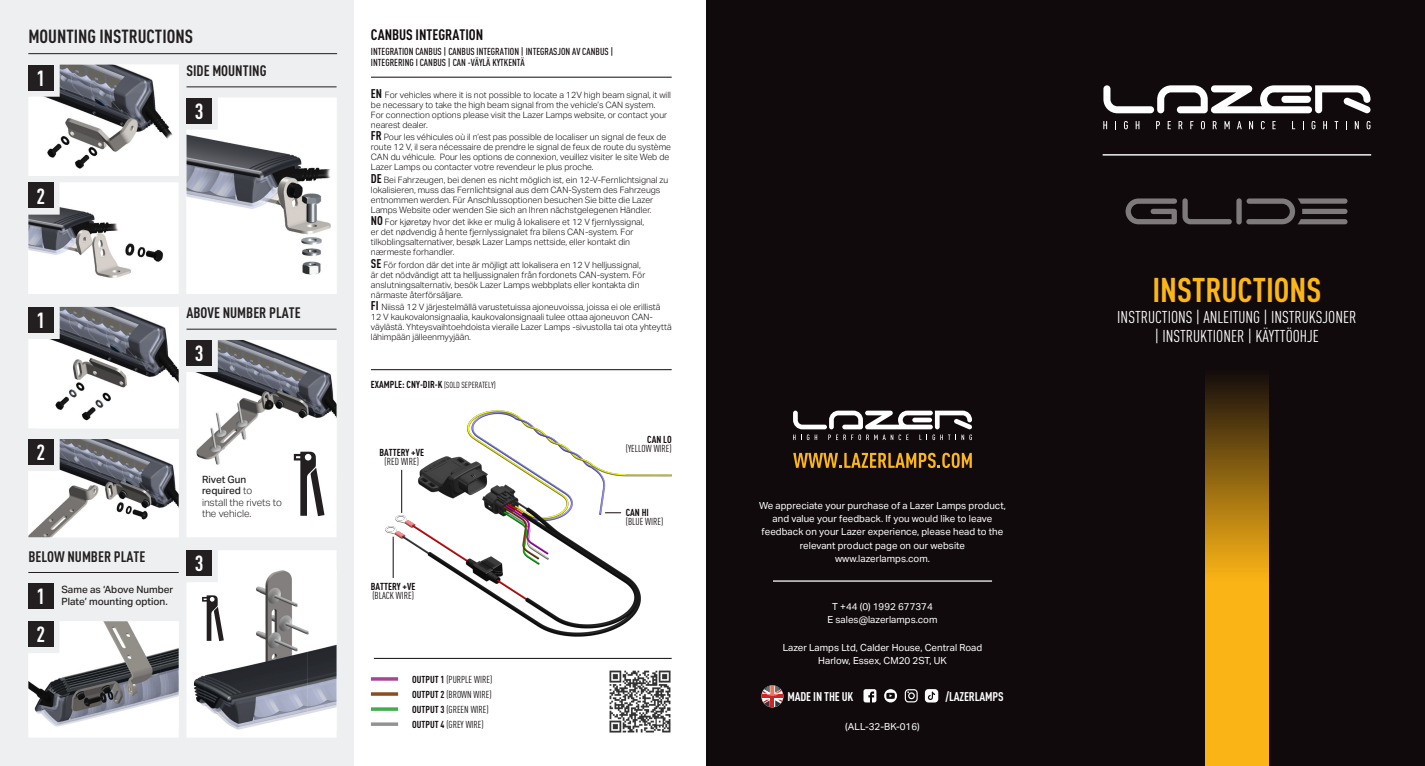
<style>
.page{position:relative;width:1425px;height:766px;background:#fff}
.page>*{position:absolute;margin:0;border:0;box-sizing:border-box;transform-origin:0 0}
.t1{font:700 condensed 33.88px "DINOT";color:#fcb615}
.t2{font:700 condensed 21.62px "DINOT";color:#fff}
.t3{font:700 condensed 18.75px "DINOT";color:#231f20}
.t4{font:condensed 16.88px/18.4px "DINOT";color:#fff;text-align:center}
.t5{font:700 condensed 15px "DINOT";color:#231f20}
.t6{font:700 condensed 15px "DINOT";color:#110a0c}
.t7{font:700 condensed 12.5px "DINOT";letter-spacing:-.01em;color:#fff}
.t8{font:condensed 10px/8.8px "DINOT";color:#110a0c}
.t9{font:500 condensed 10px/11.2px "DINOT";color:#110a0c}
.t10{font:700 condensed 10px/8.8px "DINOT";color:#110a0c;text-align:center}
.t11{font:300 10px/11.2px "Aktiv Grotesk";color:#231f20}
.t12{font:500 10px/11.2px "Aktiv Grotesk";color:#231f20}
.Body_Text_Normal{font:9.75px/13.4px "Aktiv Grotesk";color:#fff;text-align:center}
.t13{font:300 8.75px/10px "Aktiv Grotesk";color:#110a0c}
.s1{font-weight:500}
.s2{font-family:"DINOT";font-weight:700;font-stretch:condensed;font-size:12.5px}
.s3{font-weight:400;font-size:8.75px}
.s4{font-weight:400}
.s5{font-weight:700}
</style>
<div class="page">
<div style="left:0;top:0;width:354px;height:765px;background:#edeff0"></div>
<hr style="left:28px;top:53px;width:309px;height:1px;background:#231f20">
<svg style="left:28px;top:90px;width:4px;height:86px"></svg>
<img style="left:32px;top:65px;width:147px;height:111px">
<div style="left:28px;top:65px;width:25px;height:25px;background:#231f20"></div>
<img style="left:28px;top:182px;width:150px;height:112px">
<div style="left:28px;top:182px;width:25px;height:26px;background:#231f20"></div>
<img style="left:186px;top:98px;width:150px;height:196px">
<div style="left:186px;top:98px;width:25px;height:25px;background:#231f20"></div>
<hr style="left:186px;top:87px;width:150px;height:1px;background:#231f20">
<div style="left:706px;top:0;width:718px;height:765px;background:#110a0c"></div>
<svg style="left:1205px;top:377px;width:63px;height:388px;background:#c18a13"></svg>
<svg style="left:1103px;top:85px;width:267px;height:28px"></svg>
<svg style="left:1103px;top:121px;width:4px;height:8px"></svg>
<svg style="left:1123px;top:121px;width:4px;height:8px"></svg>
<svg style="left:1135px;top:121px;width:4px;height:8px"></svg>
<svg style="left:1156px;top:121px;width:3px;height:8px"></svg>
<svg style="left:1167px;top:121px;width:3px;height:8px"></svg>
<svg style="left:1178px;top:121px;width:4px;height:8px"></svg>
<svg style="left:1190px;top:121px;width:3px;height:8px"></svg>
<svg style="left:1201px;top:121px;width:3px;height:8px"></svg>
<svg style="left:1212px;top:121px;width:4px;height:8px"></svg>
<svg style="left:1224px;top:121px;width:5px;height:8px"></svg>
<svg style="left:1237px;top:121px;width:4px;height:8px"></svg>
<svg style="left:1249px;top:121px;width:4px;height:8px"></svg>
<svg style="left:1260px;top:121px;width:4px;height:8px"></svg>
<svg style="left:1272px;top:121px;width:3px;height:8px"></svg>
<svg style="left:1292px;top:121px;width:3px;height:8px"></svg>
<svg style="left:1311px;top:121px;width:4px;height:8px"></svg>
<svg style="left:1323px;top:121px;width:3px;height:8px"></svg>
<svg style="left:1334px;top:121px;width:4px;height:8px"></svg>
<svg style="left:1354px;top:121px;width:4px;height:8px"></svg>
<svg style="left:1366px;top:121px;width:4px;height:8px"></svg>
<hr style="left:1102px;top:154px;width:269px;height:1px;background:#fff">
<img style="left:609px;top:670px;width:62px;height:63px">
<hr style="left:371px;top:77px;width:300px;height:1px;background:#110a0c">
<hr style="left:371px;top:369px;width:300px;height:1px;background:#110a0c">
<hr style="left:374px;top:658px;width:297px;height:1px;background:#110a0c">
<hr style="left:371px;top:677px;width:27px;height:3px;background:#a84399">
<hr style="left:371px;top:692px;width:27px;height:3px;background:#894d1f">
<hr style="left:371px;top:707px;width:27px;height:3px;background:#40ae49">
<hr style="left:371px;top:722px;width:27px;height:3px;background:#939394">
<img style="left:385px;top:410px;width:287px;height:227px">
<hr style="left:401px;top:469px;width:1px;height:44px;background:#110a0c">
<svg style="left:605px;top:512px;width:16px;height:1px"></svg>
<hr style="left:393px;top:536px;width:1px;height:41px;background:#110a0c">
<svg style="left:793px;top:452px;width:178px;height:16px"></svg>
<svg style="left:793px;top:410px;width:179px;height:30px"></svg>
<hr style="left:773px;top:580px;width:219px;height:1px;background:#fff">
<svg style="left:761px;top:685px;width:22px;height:22px"></svg>
<svg style="left:863px;top:689px;width:13px;height:13px"></svg>
<svg style="left:904px;top:689px;width:13px;height:13px"></svg>
<svg style="left:884px;top:689px;width:13px;height:13px"></svg>
<svg style="left:925px;top:689px;width:13px;height:13px"></svg>
<svg style="left:1246px;top:198px;width:101px;height:26px"></svg>
<svg style="left:1125px;top:198px;width:106px;height:26px"></svg>
<div style="left:1236px;top:198px;width:5px;height:26px;background:#7e7a7b;border-radius:3px"></div>
<svg style="left:28px;top:332px;width:9px;height:96px"></svg>
<img style="left:37px;top:307px;width:142px;height:121px">
<div style="left:28px;top:307px;width:25px;height:25px;background:#231f20"></div>
<img style="left:28px;top:439px;width:151px;height:98px">
<div style="left:28px;top:439px;width:25px;height:25px;background:#231f20"></div>
<hr style="left:186px;top:329px;width:150px;height:1px;background:#231f20">
<svg style="left:186px;top:340px;width:150px;height:197px;background:#cbcbcc"></svg>
<div style="left:28px;top:583px;width:25px;height:26px;background:#231f20"></div>
<div style="left:28px;top:727px;width:151px;height:10px;background:#fff"></div>
<img style="left:28px;top:621px;width:151px;height:106px">
<div style="left:28px;top:621px;width:25px;height:26px;background:#231f20"></div>
<hr style="left:28px;top:572px;width:151px;height:1px;background:#231f20">
<svg style="left:186px;top:550px;width:150px;height:187px;background:#bcbdc0"></svg>
<p class="t3" style="left:28px;top:25px;width:166px">MOUNTING INSTRUCTIONS</p>
<p class="t2" style="left:37px;top:65px;width:10px">1</p>
<p class="t5" style="left:186px;top:62px;width:81px">SIDE MOUNTING</p>
<p class="t2" style="left:37px;top:183px;width:10px">2</p>
<p class="t2" style="left:195px;top:98px;width:10px">3</p>
<p class="t2" style="left:37px;top:307px;width:10px">1</p>
<p class="t5" style="left:186px;top:304px;width:116px">ABOVE NUMBER PLATE</p>
<p class="t2" style="left:195px;top:340px;width:10px">3</p>
<p class="t2" style="left:37px;top:439px;width:10px">2</p>
<p class="t5" style="left:28px;top:547px;width:118px">BELOW NUMBER PLATE</p>
<p class="t12" style="left:61px;top:584px;width:113px">Same as ‘Above Number<br>Plate’ mounting option.</p>
<p class="t2" style="left:37px;top:583px;width:10px">1</p>
<p class="t2" style="left:37px;top:621px;width:10px">2</p>
<p class="t11" style="left:202px;top:474px;width:82px"><span class="s1">Rivet Gun required</span> to<br>install the rivets to the vehicle.</p>
<p class="t2" style="left:195px;top:550px;width:10px">3</p>
<p class="t6" style="left:371px;top:25px;width:114px">CANBUS INTEGRATION</p>
<p class="t9" style="left:371px;top:46px;width:244px">INTEGRATION CANBUS | CANBUS INTEGRATION | INTEGRASJON AV CANBUS |<br>INTEGRERING I CANBUS | CAN -VÄYLÄ KYTKENTÄ</p>
<p class="t13" style="left:371px;top:90px;width:301px"><span class="s2">EN</span> For vehicles where it is not possible to locate a 12V high beam signal, it will be necessary to take the high beam signal from the vehicle’s CAN system.<br>For connection options please visit the Lazer Lamps website, or contact your nearest dealer.</p>
<p class="t13" style="left:371px;top:132px;width:302px"><span class="s2">FR</span> Pour les véhicules où il n’est pas possible de localiser un signal de feux de route 12 V, il sera nécessaire de prendre le signal de feux de route du système CAN du véhicule. Pour les options de connexion, veuillez visiter le site Web de Lazer Lamps ou contacter votre revendeur le plus proche.</p>
<p class="t13" style="left:371px;top:175px;width:299px"><span class="s2">DE</span> Bei Fahrzeugen, bei denen es nicht möglich ist, ein 12-V-Fernlichtsignal zu lokalisieren, muss das Fernlichtsignal aus dem CAN-System des Fahrzeugs entnommen werden. Für Anschlussoptionen besuchen Sie bitte die Lazer Lamps Website oder wenden Sie sich an Ihren nächstgelegenen Händler.</p>
<p class="t13" style="left:371px;top:217px;width:275px"><span class="s2">NO</span> For kjøretøy hvor det ikke er mulig å lokalisere et 12 V fjernlyssignal, er det nødvendig å hente fjernlyssignalet fra bilens CAN-system. For tilkoblingsalternativer, besøk Lazer Lamps nettside, eller kontakt din nærmeste forhandler.</p>
<p class="t13" style="left:371px;top:260px;width:276px"><span class="s2">SE</span> För fordon där det inte är möjligt att lokalisera en 12 V helljussignal, är det nödvändigt att ta helljussignalen från fordonets CAN-system. För anslutningsalternativ, besök Lazer Lamps webbplats eller kontakta din närmaste återförsäljare.</p>
<p class="t13" style="left:371px;top:302px;width:302px"><span class="s2">FI</span> Niissä 12 V järjestelmällä varustetuissa ajoneuvoissa, joissa ei ole erillistä 12 V kaukovalonsignaalia, kaukovalonsignaali tulee ottaa ajoneuvon CAN&shy;väylästä. Yhteysvaihtoehdoista vieraile Lazer Lamps -sivustolla tai ota yhteyttä lähimpään jälleenmyyjään.</p>
<p class="t10" style="left:371px;top:380px;width:126px">EXAMPLE: CNY-DIR-K <span class="s3">(SOLD SEPERATELY)</span></p>
<p class="t10" style="left:379px;top:448px;width:46px">BATTERY +VE <span class="s4">(RED WIRE)</span></p>
<p class="t8" style="left:371px;top:582px;width:46px"><span class="s5">BATTERY +VE </span>(BLACK WIRE)</p>
<p class="t8" style="left:412px;top:674px;width:81px"><span class="s5">OUTPUT 1</span> (PURPLE WIRE)</p>
<p class="t8" style="left:412px;top:689px;width:81px"><span class="s5">OUTPUT 2</span> (BROWN WIRE)</p>
<p class="t8" style="left:412px;top:704px;width:78px"><span class="s5">OUTPUT 3</span> (GREEN WIRE)</p>
<p class="t8" style="left:412px;top:719px;width:73px"><span class="s5">OUTPUT 4</span> (GREY WIRE)</p>
<p class="t8" style="left:626px;top:435px;width:47px;text-align:right"><span class="s5">CAN LO </span>(YELLOW WIRE)</p>
<p class="t8" style="left:626px;top:508px;width:39px"><span class="s5">CAN HI </span>(BLUE WIRE)</p>
<p class="Body_Text_Normal" style="left:759px;top:498px;width:248px">We appreciate your purchase of a Lazer Lamps product, and value your feedback. If you would like to leave feedback on your Lazer experience, please head to the relevant product page on our website www.lazerlamps.com.</p>
<p class="Body_Text_Normal" style="left:832px;top:599px;width:102px">T +44 (0) 1992 677374</p>
<p class="Body_Text_Normal" style="left:827px;top:613px;width:111px">E sales@lazerlamps.com</p>
<p class="Body_Text_Normal" style="left:782px;top:640px;width:201px">Lazer Lamps Ltd, Calder House, Central Road</p>
<p class="Body_Text_Normal" style="left:818px;top:654px;width:130px">Harlow, Essex, CM20 2ST, UK</p>
<p class="t7" style="left:787px;top:688px;width:67px">MADE IN THE UK</p>
<p class="t7" style="left:945px;top:688px;width:59px">/LAZERLAMPS</p>
<p class="Body_Text_Normal" style="left:845px;top:719px;width:76px">(ALL-32-BK-016)</p>
<p class="t1" style="left:1152px;top:269px;width:170px">INSTRUCTIONS</p>
<p class="t4" style="left:1117px;top:308px;width:241px">INSTRUCTIONS | ANLEITUNG | INSTRUKSJONER | INSTRUKTIONER | KÄYTTÖOHJE</p>
</div>
